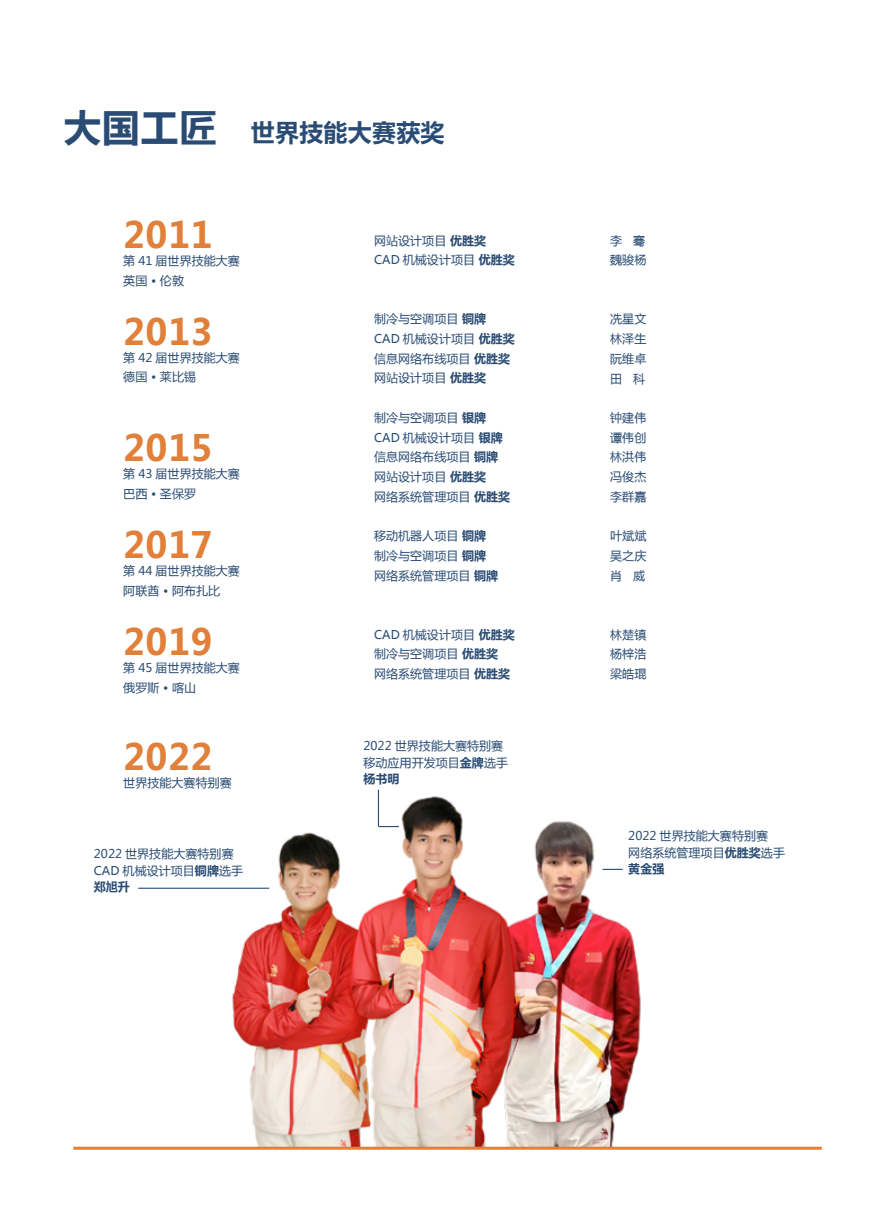
<style>
.page{position:relative;width:893px;height:1212px;background:#fff}
.page>*{position:absolute;margin:0;border:0;box-sizing:border-box;transform-origin:0 0}
.t1{font:700 36px "Microsoft Ya Hei";letter-spacing:.005em;color:#e0803a}
.t2{font:700 24px "Microsoft Ya Hei";letter-spacing:.01em;color:#2a4c74}
.t3{font:12px/19.6px "Microsoft Ya Hei";letter-spacing:.005em;color:#2a4c74}
.t4{font:700 12px "Microsoft Ya Hei";letter-spacing:.005em;color:#2a4c74}
.s1{font-size:37.5px}
.s2{font-weight:700}
</style>
<div class="page">
<img style="left:175px;top:833px;width:129px;height:314px">
<img style="left:564px;top:821px;width:169px;height:326px">
<img style="left:304px;top:789px;width:260px;height:358px">
<hr style="left:378px;top:790px;width:1px;height:36px;background:#2a4c74">
<svg style="left:379px;top:826px;width:20px;height:1px"></svg>
<hr style="left:138px;top:888px;width:131px;height:1px;background:#2a4c74">
<svg style="left:602px;top:869px;width:21px;height:1px"></svg>
<hr style="left:73px;top:1147px;width:749px;height:3px;background:#e0803a">
<h2 class="t2" style="left:64px;top:116px;width:382px"><span class="s1">大国工匠</span> 世界技能大赛获奖</h2>
<h1 class="t1" style="left:123px;top:210px;width:91px">2011</h1>
<p class="t3" style="left:123px;top:250px;width:118px">第 41 届世界技能大赛英国 • 伦敦</p>
<h1 class="t1" style="left:123px;top:307px;width:91px">2013</h1>
<p class="t3" style="left:123px;top:347px;width:118px">第 42 届世界技能大赛德国 • 莱比锡</p>
<h1 class="t1" style="left:123px;top:423px;width:91px">2015</h1>
<p class="t3" style="left:123px;top:464px;width:118px">第 43 届世界技能大赛巴西 • 圣保罗</p>
<h1 class="t1" style="left:123px;top:520px;width:91px">2017</h1>
<p class="t3" style="left:123px;top:561px;width:118px">第 44 届世界技能大赛阿联酋 • 阿布扎比</p>
<h1 class="t1" style="left:123px;top:617px;width:91px">2019</h1>
<p class="t3" style="left:123px;top:657px;width:118px">第 45 届世界技能大赛俄罗斯 • 喀山</p>
<h1 class="t1" style="left:123px;top:732px;width:91px">2022</h1>
<p class="t3" style="left:123px;top:772px;width:110px">世界技能大赛特别赛</p>
<p class="t3" style="left:94px;top:845px;width:151px;line-height:16.5px">2022 世界技能大赛特别赛<br>CAD 机械设计项目<span class="s2">铜牌</span>选手</p>
<p class="t4" style="left:94px;top:878px;width:38px">郑旭升</p>
<p class="t3" style="left:374px;top:230px;width:142px">网站设计项目 <span class="s2">优胜奖<br></span>CAD 机械设计项目 <span class="s2">优胜奖</span></p>
<p class="t3" style="left:374px;top:309px;width:142px">制冷与空调项目 <span class="s2">铜牌<br></span>CAD 机械设计项目 <span class="s2">优胜奖</span>信息网络布线项目 <span class="s2">优胜奖</span>网站设计项目 <span class="s2">优胜奖</span></p>
<p class="t3" style="left:374px;top:407px;width:138px">制冷与空调项目 <span class="s2">银牌<br></span>CAD 机械设计项目 <span class="s2">银牌</span>信息网络布线项目 <span class="s2">铜牌</span>网站设计项目 <span class="s2">优胜奖<br></span>网络系统管理项目 <span class="s2">优胜奖</span></p>
<p class="t3" style="left:374px;top:526px;width:126px">移动机器人项目 <span class="s2">铜牌</span>制冷与空调项目 <span class="s2">铜牌</span>网络系统管理项目 <span class="s2">铜牌</span></p>
<p class="t3" style="left:374px;top:624px;width:142px">CAD 机械设计项目 <span class="s2">优胜奖</span>制冷与空调项目 <span class="s2">优胜奖<br></span>网络系统管理项目 <span class="s2">优胜奖</span></p>
<p class="t3" style="left:363px;top:737px;width:146px;line-height:16.5px">2022 世界技能大赛特别赛移动应用开发项目<span class="s2">金牌</span>选手<span class="s2">杨书明</span></p>
<p class="t3" style="left:610px;top:230px;width:38px">李 骞魏骏杨</p>
<p class="t3" style="left:610px;top:309px;width:38px;text-align:justify">冼星文林泽生阮维卓田 科</p>
<p class="t3" style="left:610px;top:407px;width:38px;text-align:justify">钟建伟谭伟创林洪伟冯俊杰李群嘉</p>
<p class="t3" style="left:610px;top:526px;width:38px;text-align:justify">叶斌斌吴之庆肖 威</p>
<p class="t3" style="left:610px;top:624px;width:38px;text-align:justify">林楚镇杨梓浩梁皓琨</p>
<p class="t3" style="left:628px;top:827px;width:158px;line-height:16.5px">2022 世界技能大赛特别赛<br>网络系统管理项目<span class="s2">优胜奖</span>选手</p>
<p class="t4" style="left:628px;top:861px;width:38px">黄金强</p>
</div>
